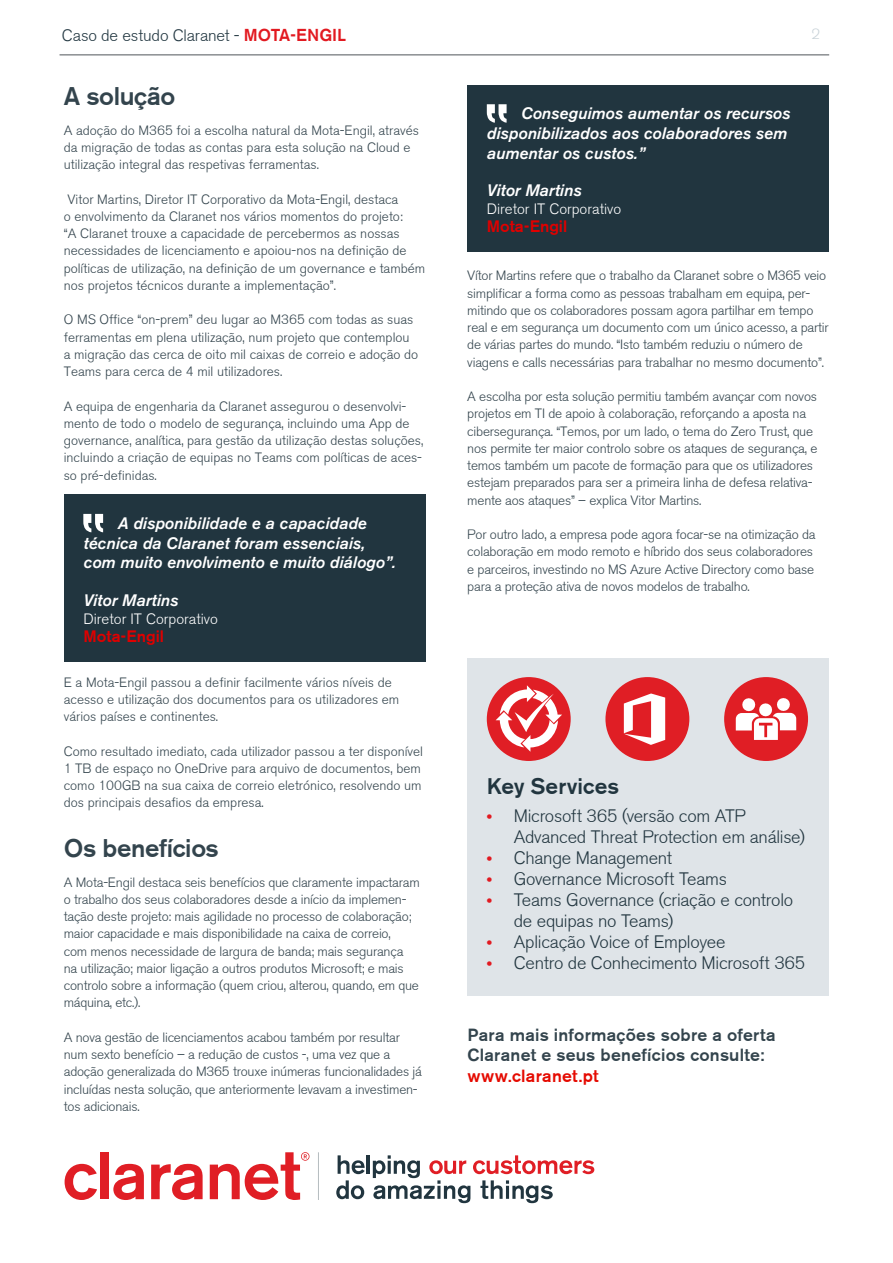
<style>
.page{position:relative;width:893px;height:1263px;background:#fff}
.page>*{position:absolute;margin:0;border:0;box-sizing:border-box;transform-origin:0 0}
.about_text_2{font:500 25.5px "Akzidenz Grotesk BQ";letter-spacing:-.015em;color:#33444d}
.Text_Para{font:500 22.5px "Akzidenz Grotesk BQ";letter-spacing:.005em;color:#21353f}
.t1{font:300 18px/21px "Akzidenz Grotesk BQ";letter-spacing:-.015em;color:#21353f}
.Text{font:500 17.55px/20.7px "Akzidenz Grotesk BQ";letter-spacing:.015em;color:#33444d}
.Text-2{font:italic 16.5px/19.6px "Akzidenz Grotesk BQ Med";color:#fff}
.Text_intro{font:300 16.5px "Akzidenz Grotesk BQ";letter-spacing:-.01em;color:#223741}
.Text-3{font:500 16.5px "Akzidenz Grotesk BQ";color:#e00000}
.Text-4{font:300 15px "Akzidenz Grotesk BQ";color:#fff}
.t2{font:300 15px "Akzidenz Grotesk BQ";color:#c8d2d8}
.t3{font:300 13.5px/17.2px "Akzidenz Grotesk BQ";letter-spacing:-.015em;color:#33444d}
.s1{font-weight:500;font-size:17.25px;color:#e21a21}
.s2{font-weight:500;font-size:15.9px;color:#e21a21}
.s3{color:#e50a00}
</style>
<div class="page">
<div style="left:468px;top:658px;width:361px;height:337px;background:#dfe4e8"></div>
<hr style="left:60px;top:55px;width:769px;height:1px;background:#50555a">
<svg style="left:338px;top:1155px;width:27px;height:19px"></svg>
<hr style="left:367px;top:1155px;width:3px;height:19px;background:#21353f">
<svg style="left:336px;top:1180px;width:28px;height:19px"></svg>
<svg style="left:373px;top:1155px;width:221px;height:48px"></svg>
<svg style="left:318px;top:1152px;width:1px;height:48px"></svg>
<svg style="left:65px;top:1164px;width:32px;height:36px"></svg>
<div style="left:100px;top:1152px;width:9px;height:47px;background:#e01e25"></div>
<svg style="left:113px;top:1164px;width:31px;height:36px"></svg>
<svg style="left:151px;top:1164px;width:52px;height:36px"></svg>
<svg style="left:210px;top:1152px;width:99px;height:48px"></svg>
<div style="left:64px;top:494px;width:361px;height:168px;background:#21353f"></div>
<div style="left:467px;top:85px;width:362px;height:167px;background:#21353f"></div>
<div style="left:487px;top:677px;width:84px;height:84px;background:#e01e25;border-radius:50%"></div>
<svg style="left:496px;top:685px;width:66px;height:67px"></svg>
<div style="left:724px;top:677px;width:84px;height:84px;background:#e01e25;border-radius:50%"></div>
<svg style="left:736px;top:698px;width:60px;height:42px"></svg>
<div style="left:605px;top:677px;width:84px;height:84px;background:#e01e25;border-radius:50%"></div>
<svg style="left:624px;top:693px;width:41px;height:52px"></svg>
<p class="Text_intro" style="left:62px;top:26px;width:286px">Caso de estudo Claranet - <span class="s1">MOTA-ENGIL</span></p>
<p class="about_text_2" style="left:64px;top:80px;width:113px">A solução</p>
<p class="t3" style="left:64px;top:121px;width:357px">A adoção do M365 foi a escolha natural da Mota-Engil, através da migração de todas as contas para esta solução na Cloud e utilização integral das respetivas ferramentas.</p>
<p class="t3" style="left:64px;top:190px;width:363px">Vitor Martins, Diretor IT Corporativo da Mota-Engil, destaca<br>o envolvimento da Claranet nos vários momentos do projeto:<br>“A Claranet trouxe a capacidade de percebermos as nossas necessidades de licenciamento e apoiou-nos na definição de políticas de utilização, na definição de um governance e também nos projetos técnicos durante a implementação”.</p>
<p class="t3" style="left:64px;top:311px;width:356px">O MS Office “on-prem” deu lugar ao M365 com todas as suas ferramentas em plena utilização, num projeto que contemplou a migração das cerca de oito mil caixas de correio e adoção do Teams para cerca de 4 mil utilizadores.</p>
<p class="t3" style="left:64px;top:397px;width:361px">A equipa de engenharia da Claranet assegurou o desenvolvi&shy;mento de todo o modelo de segurança, incluindo uma App de governance, analítica, para gestão da utilização destas soluções, incluindo a criação de equipas no Teams com políticas de aces&shy;so pré-definidas.</p>
<p class="Text-2" style="left:84px;top:513px;width:314px;text-indent:34px">A disponibilidade e a capacidade técnica da Claranet foram essenciais, com muito envolvimento e muito diálogo”.</p>
<p class="Text-2" style="left:84px;top:590px;width:96px">Vitor Martins</p>
<p class="Text-4" style="left:84px;top:610px;width:136px">Diretor IT Corporativo</p>
<p class="Text-3" style="left:84px;top:626px;width:82px">Mota-Engil</p>
<p class="t3" style="left:64px;top:673px;width:337px">E a Mota-Engil passou a definir facilmente vários níveis de acesso e utilização dos documentos para os utilizadores em vários países e continentes.</p>
<p class="t3" style="left:64px;top:742px;width:361px">Como resultado imediato, cada utilizador passou a ter disponível 1 TB de espaço no OneDrive para arquivo de documentos, bem como 100GB na sua caixa de correio eletrónico, resolvendo um dos principais desafios da empresa.</p>
<p class="about_text_2" style="left:64px;top:832px;width:157px">Os benefícios</p>
<p class="t3" style="left:64px;top:873px;width:358px">A Mota-Engil destaca seis benefícios que claramente impactaram o trabalho dos seus colaboradores desde a início da implemen&shy;tação deste projeto: mais agilidade no processo de colaboração; maior capacidade e mais disponibilidade na caixa de correio,<br>com menos necessidade de largura de banda; mais segurança na utilização; maior ligação a outros produtos Microsoft; e mais controlo sobre a informação (quem criou, alterou, quando, em que máquina, etc.).</p>
<p class="t3" style="left:64px;top:1029px;width:359px">A nova gestão de licenciamentos acabou também por resultar num sexto benefício – a redução de custos -, uma vez que a adoção generalizada do M365 trouxe inúmeras funcionalidades já incluídas nesta solução, que anteriormente levavam a investimen&shy;tos adicionais.</p>
<p class="t2" style="left:811px;top:26px;width:10px">2</p>
<p class="Text-2" style="left:487px;top:104px;width:305px;text-indent:34px">Conseguimos aumentar os recursos disponibilizados aos colaboradores sem aumentar os custos.”</p>
<p class="Text-2" style="left:487px;top:181px;width:96px">Vitor Martins</p>
<p class="Text-4" style="left:487px;top:200px;width:136px">Diretor IT Corporativo</p>
<p class="Text-3" style="left:487px;top:216px;width:82px">Mota-Engil</p>
<p class="t3" style="left:467px;top:267px;width:363px">Vítor Martins refere que o trabalho da Claranet sobre o M365 veio simplificar a forma como as pessoas trabalham em equipa, per&shy;mitindo que os colaboradores possam agora partilhar em tempo real e em segurança um documento com um único acesso, a partir de várias partes do mundo. “Isto também reduziu o número de viagens e calls necessárias para trabalhar no mesmo documento”.</p>
<p class="t3" style="left:467px;top:388px;width:352px">A escolha por esta solução permitiu também avançar com novos projetos em TI de apoio à colaboração, reforçando a aposta na cibersegurança. “Temos, por um lado, o tema do Zero Trust, que nos permite ter maior controlo sobre os ataques de segurança, e temos também um pacote de formação para que os utilizadores estejam preparados para ser a primeira linha de defesa relativa&shy;mente aos ataques” – explica Vitor Martins.</p>
<p class="t3" style="left:467px;top:526px;width:350px">Por outro lado, a empresa pode agora focar-se na otimização da colaboração em modo remoto e híbrido dos seus colaboradores e parceiros, investindo no MS Azure Active Directory como base para a proteção ativa de novos modelos de trabalho.</p>
<p class="Text_Para" style="left:487px;top:772px;width:134px">Key Services</p>
<p class="t1" style="left:514px;top:805px;width:293px;text-indent:-27px"><span class="s2">•</span> Microsoft 365 (versão com ATP<br>Advanced Threat Protection em análise)</p>
<p class="t1" style="left:487px;top:847px;width:187px"><span class="s2">•</span> Change Management</p>
<p class="t1" style="left:487px;top:868px;width:242px"><span class="s2">•</span> Governance Microsoft Teams</p>
<p class="t1" style="left:514px;top:889px;width:281px;text-indent:-27px"><span class="s2">•</span> Teams Governance (criação e controlo de equipas no Teams)</p>
<p class="t1" style="left:487px;top:931px;width:240px"><span class="s2">•</span> Aplicação Voice of Employee</p>
<p class="t1" style="left:487px;top:952px;width:320px"><span class="s2">•</span> Centro de Conhecimento Microsoft 365</p>
<p class="Text" style="left:468px;top:1024px;width:310px">Para mais informações sobre a oferta<br>Claranet e seus benefícios consulte: <span class="s3">www.claranet.pt</span></p>
</div>
